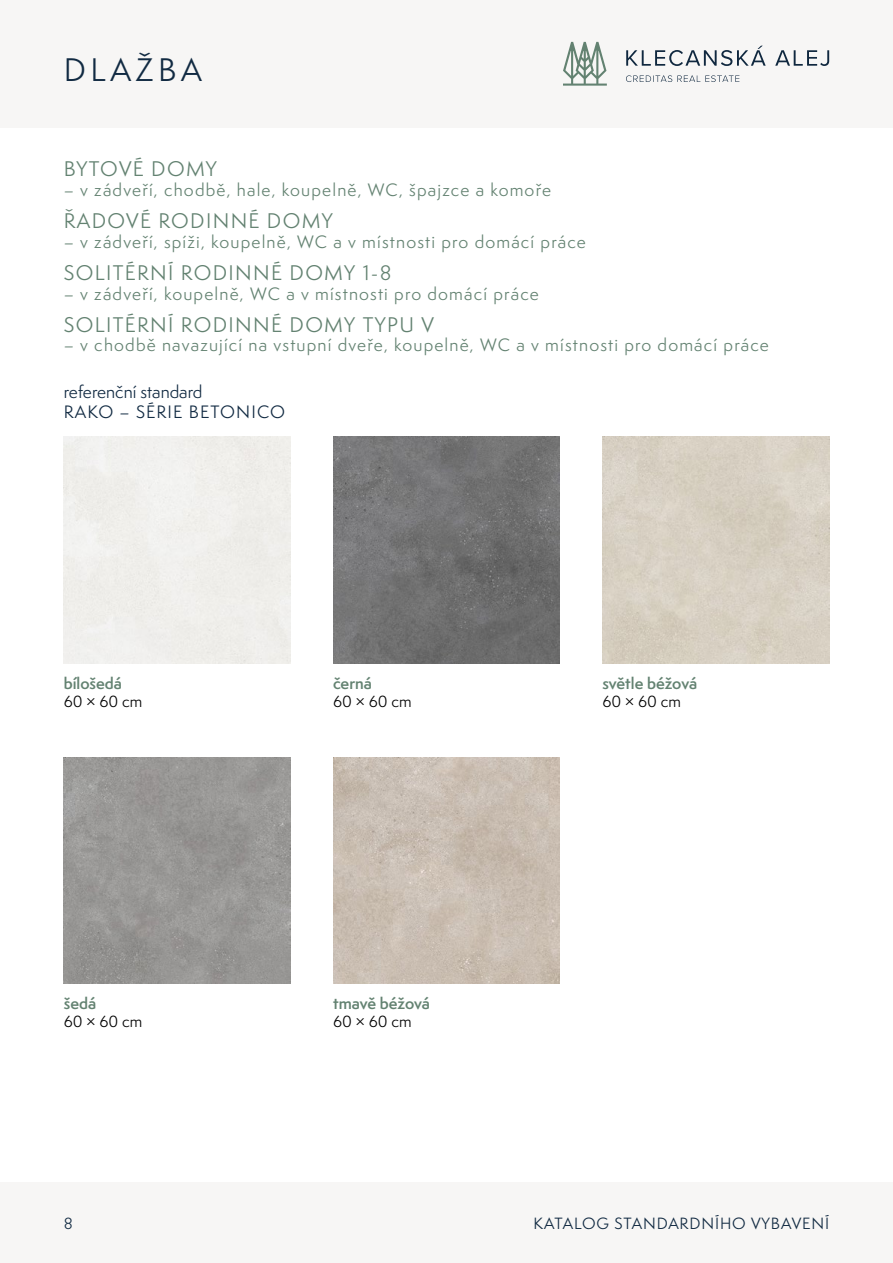
<style>
.page{position:relative;width:893px;height:1263px;background:#fff}
.page>*{position:absolute;margin:0;border:0;box-sizing:border-box;transform-origin:0 0}
.t1{font:30px "Semplicita Pro";letter-spacing:.15em;color:#112a42}
.t2{font:19.5px "Semplicita Pro";letter-spacing:.07em;color:#638271}
.t3{font:16.5px "Semplicita Pro";letter-spacing:.07em;color:#638271}
.t4{font:16.5px/19.8px "Semplicita Pro";color:#112a42}
.t5{font:600 15px "Semplicita Pro";color:#638271}
.t6{font:15px "Semplicita Pro";color:#000}
.t7{font:15px "Semplicita Pro";letter-spacing:.06em;color:#112a42}
</style>
<div class="page">
<div style="left:0;top:1182px;width:893px;height:81px;background:#f7f6f5"></div>
<div style="left:0;top:0;width:893px;height:128px;background:#f7f6f5"></div>
<svg style="left:626px;top:75px;width:113px;height:7px"></svg>
<svg style="left:626px;top:46px;width:203px;height:20px"></svg>
<svg style="left:563px;top:42px;width:44px;height:44px"></svg>
<img style="left:64px;top:757px;width:227px;height:227px">
<img style="left:333px;top:437px;width:227px;height:226px">
<img style="left:333px;top:757px;width:227px;height:227px">
<img style="left:602px;top:437px;width:227px;height:226px">
<h1 class="t1" style="left:64px;top:48px;width:140px">DLAŽBA</h1>
<p class="t2" style="left:64px;top:155px;width:155px">BYTOVÉ DOMY</p>
<p class="t3" style="left:64px;top:178px;width:489px">– v zádveří, chodbě, hale, koupelně, WC, špajzce a komoře</p>
<p class="t2" style="left:64px;top:207px;width:270px">ŘADOVÉ RODINNÉ DOMY</p>
<p class="t3" style="left:64px;top:230px;width:524px">– v zádveří, spíži, koupelně, WC a v místnosti pro domácí práce</p>
<p class="t2" style="left:64px;top:259px;width:329px">SOLITÉRNÍ RODINNÉ DOMY 1-8</p>
<p class="t3" style="left:64px;top:282px;width:477px">– v zádveří, koupelně, WC a v místnosti pro domácí práce</p>
<p class="t2" style="left:64px;top:310px;width:372px">SOLITÉRNÍ RODINNÉ DOMY TYPU V</p>
<p class="t3" style="left:64px;top:333px;width:707px">– v chodbě navazující na vstupní dveře, koupelně, WC a v místnosti pro domácí práce</p>
<p class="t4" style="left:64px;top:382px;width:223px">referenční standard<br>RAKO – SÉRIE BETONICO</p>
<p class="t5" style="left:64px;top:672px;width:60px">bílošedá</p>
<p class="t6" style="left:64px;top:691px;width:80px">60 × 60 cm</p>
<p class="t5" style="left:64px;top:993px;width:34px">šedá</p>
<p class="t6" style="left:64px;top:1011px;width:80px">60 × 60 cm</p>
<p class="t5" style="left:333px;top:672px;width:40px">černá</p>
<p class="t6" style="left:333px;top:691px;width:80px">60 × 60 cm</p>
<p class="t5" style="left:333px;top:993px;width:98px">tmavě béžová</p>
<p class="t6" style="left:333px;top:1011px;width:80px">60 × 60 cm</p>
<p class="t5" style="left:602px;top:672px;width:96px">světle béžová</p>
<p class="t6" style="left:602px;top:691px;width:80px">60 × 60 cm</p>
<p class="t7" style="left:64px;top:1213px;width:11px">8</p>
<p class="t7" style="left:533px;top:1213px;width:297px">KATALOG STANDARDNÍHO VYBAVENÍ</p>
</div>
